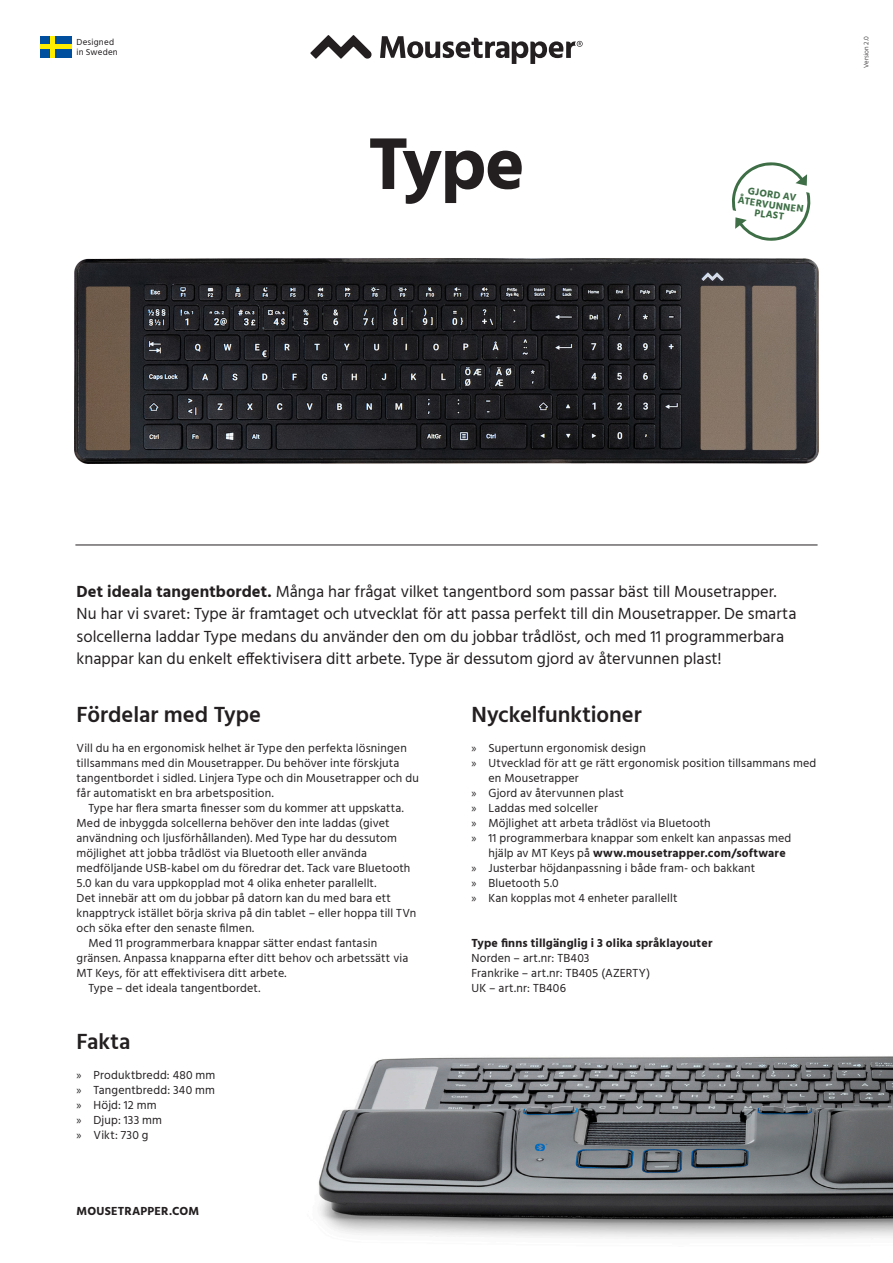
<style>
.page{position:relative;width:893px;height:1263px;background:#fff}
.page>*{position:absolute;margin:0;border:0;box-sizing:border-box;transform-origin:0 0}
.t1{font:700 75px "Hind";color:#231f20}
.t2{font:600 22.5px "Hind";color:#231f20}
.t3{font:16.5px/22.5px "Hind";color:#231f20}
.t4{font:12px/15px "Hind";letter-spacing:.015em;color:#231f20}
.t5{font:700 12px "Hind";letter-spacing:.015em;color:#231f20}
.t6{font:700 10.2px/10.2px "Hind";color:#3d6e45;text-align:center}
.t7{font:9px/9.8px "Hind";letter-spacing:.025em;color:#231f20}
.t8{font:300 6.75px "Hind";letter-spacing:.015em;color:#231f20}
.s1{font-weight:700}
.s2{font-family:"Myriad Pro"}
</style>
<div class="page">
<img style="left:318px;top:1056px;width:575px;height:181px">
<hr style="left:75px;top:545px;width:743px;height:1px;background:#231f20">
<div style="left:40px;top:36px;width:32px;height:22px;background:#004f9f"></div>
<hr style="left:51px;top:36px;width:4px;height:22px;background:#ffed00">
<hr style="left:40px;top:45px;width:32px;height:4px;background:#ffed00">
<svg style="left:380px;top:36px;width:203px;height:28px"></svg>
<svg style="left:310px;top:35px;width:62px;height:24px"></svg>
<img style="left:74px;top:258px;width:745px;height:206px">
<svg style="left:732px;top:162px;width:79px;height:79px"></svg>
<p class="t7" style="left:77px;top:38px;width:43px">Designed in Sweden</p>
<p class="t1" style="left:368px;top:119px;width:159px">Type</p>
<p class="t6" style="left:740px;top:185px;width:68px;rotate:8deg">GJORD AV<br>ÅTERVUNNEN<br>PLAST</p>
<p class="t8" style="left:862px;top:68px;width:33px;rotate:-90deg">Version 2.0</p>
<p class="t3" style="left:77px;top:581px;width:721px"><span class="s1">Det ideala tangentbordet.</span> Många har frågat vilket tangentbord som passar bäst till Mousetrapper.<br>Nu har vi svaret: Type är framtaget och utvecklat för att passa perfekt till din Mousetrapper. De smarta solcellerna laddar Type medans du använder den om du jobbar trådlöst, och med 11 programmerbara knappar kan du enkelt effektivisera ditt arbete. Type är dessutom gjord av återvunnen plast!</p>
<p class="t2" style="left:471px;top:699px;width:172px">Nyckelfunktioner</p>
<p class="t4" style="left:471px;top:741px;width:176px"><span class="s2">»</span> Supertunn ergonomisk design</p>
<p class="t4" style="left:488px;top:756px;width:329px;text-indent:-17px"><span class="s2">»</span> Utvecklad för att ge rätt ergonomisk position tillsammans med en Mousetrapper</p>
<p class="t4" style="left:471px;top:786px;width:154px"><span class="s2">»</span> Gjord av återvunnen plast</p>
<p class="t4" style="left:471px;top:801px;width:128px"><span class="s2">»</span> Laddas med solceller</p>
<p class="t4" style="left:471px;top:816px;width:241px"><span class="s2">»</span> Möjlighet att arbeta trådlöst via Bluetooth</p>
<p class="t4" style="left:488px;top:831px;width:304px;text-indent:-17px"><span class="s2">»</span> 11 programmerbara knappar som enkelt kan anpassas med hjälp av MT Keys på <span class="s1">www.mousetrapper.com/software</span></p>
<p class="t4" style="left:471px;top:861px;width:285px"><span class="s2">»</span> Justerbar höjdanpassning i både fram- och bakkant</p>
<p class="t4" style="left:471px;top:876px;width:89px"><span class="s2">»</span> Bluetooth 5.0</p>
<p class="t4" style="left:471px;top:891px;width:207px"><span class="s2">»</span> Kan kopplas mot 4 enheter parallellt</p>
<p class="t2" style="left:77px;top:699px;width:186px">Fördelar med Type</p>
<p class="t4" style="left:77px;top:741px;width:344px">Vill du ha en ergonomisk helhet är Type den perfekta lösningen tillsammans med din Mousetrapper. Du behöver inte förskjuta tangentbordet i sidled. Linjera Type och din Mousetrapper och du får automatiskt en bra arbetsposition.</p>
<p class="t4" style="left:77px;top:801px;width:341px;text-indent:12px">Type har flera smarta finesser som du kommer att uppskatta.<br>Med de inbyggda solcellerna behöver den inte laddas (givet användning och ljusförhållanden). Med Type har du dessutom möjlighet att jobba trådlöst via Bluetooth eller använda medföljande USB-kabel om du föredrar det. Tack vare Bluetooth 5.0 kan du vara uppkopplad mot 4 olika enheter parallellt.<br>Det innebär att om du jobbar på datorn kan du med bara ett knapptryck istället börja skriva på din tablet – eller hoppa till TVn och söka efter den senaste filmen.</p>
<p class="t4" style="left:77px;top:936px;width:333px;text-indent:12px">Med 11 programmerbara knappar sätter endast fantasin gränsen. Anpassa knapparna efter ditt behov och arbetssätt via<br>MT Keys, för att effektivisera ditt arbete.</p>
<p class="t4" style="left:89px;top:981px;width:173px">Type – det ideala tangentbordet.</p>
<p class="t5" style="left:471px;top:935px;width:242px">Type finns tillgänglig i 3 olika språklayouter</p>
<p class="t4" style="left:471px;top:951px;width:120px">Norden – art.nr: TB403</p>
<p class="t4" style="left:471px;top:966px;width:180px">Frankrike – art.nr: TB405 (AZERTY)</p>
<p class="t4" style="left:471px;top:981px;width:96px">UK – art.nr: TB406</p>
<p class="t2" style="left:77px;top:1026px;width:56px">Fakta</p>
<p class="t4" style="left:77px;top:1068px;width:140px"><span class="s2">»</span> Produktbredd: 480 mm</p>
<p class="t4" style="left:77px;top:1083px;width:140px"><span class="s2">»</span> Tangentbredd: 340 mm</p>
<p class="t4" style="left:77px;top:1098px;width:82px"><span class="s2">»</span> Höjd: 12 mm</p>
<p class="t4" style="left:77px;top:1113px;width:87px"><span class="s2">»</span> Djup: 133 mm</p>
<p class="t4" style="left:77px;top:1128px;width:73px"><span class="s2">»</span> Vikt: 730 g</p>
<p class="t5" style="left:77px;top:1204px;width:124px">MOUSETRAPPER.COM</p>
</div>
